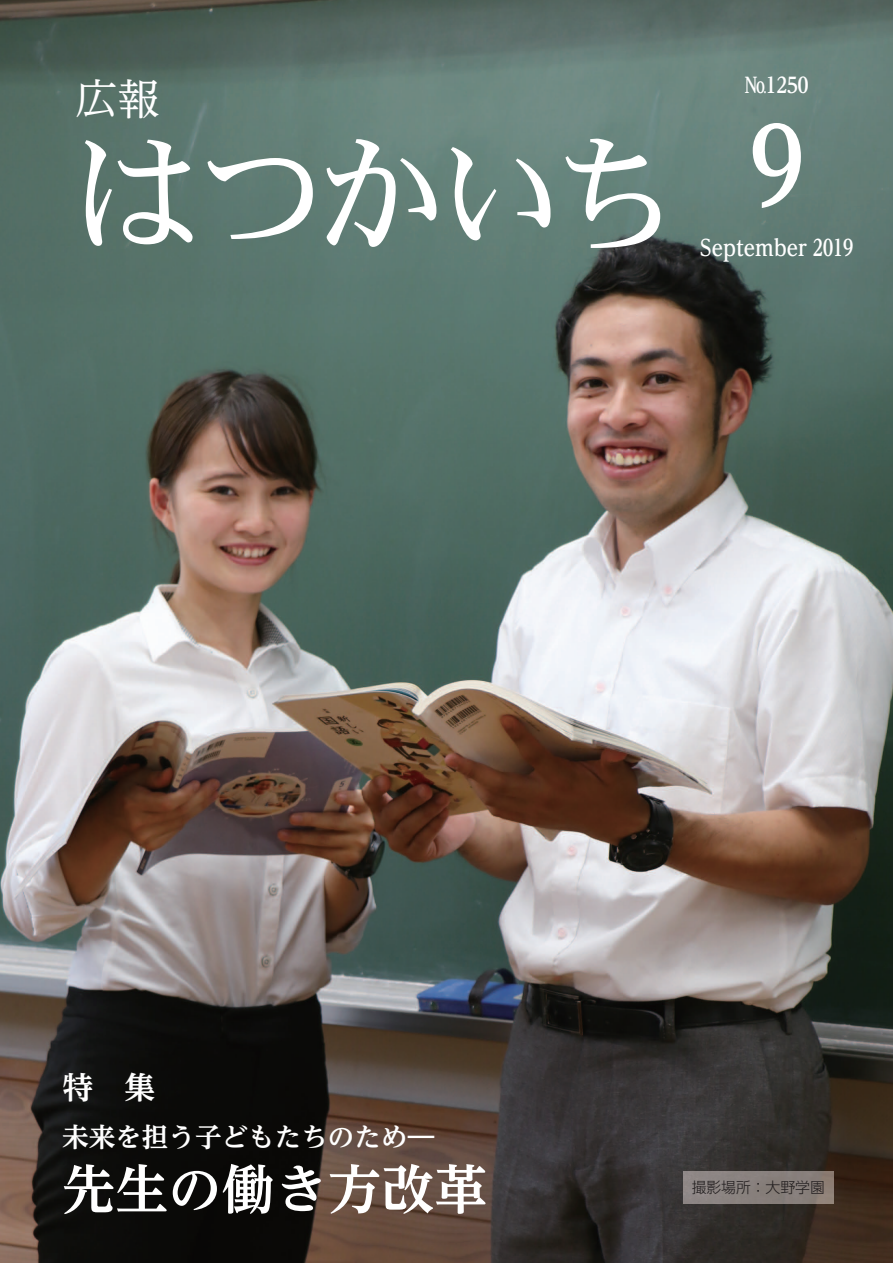
<style>
.page{position:relative;width:893px;height:1263px;background:#fff}
.page>*{position:absolute;margin:0;border:0;box-sizing:border-box;transform-origin:0 0}
.t1{font:127.5px "DFHS Mincho R Pro 6 W5";letter-spacing:-.07em;color:#fff}
.t2{font:700 106.35px "UD Reimin Pr 6";color:#fff}
.t3{font:700 53.1px "UD Reimin Pr 6";color:#fff}
.t4{font:42.45px "UD Reimin Pr 6";color:#fff}
.t5{font:700 30.9px "UD Reimin Pr 6";color:#fff}
.t6{font:700 26.55px "UD Reimin Pr 6";color:#fff}
.t7{font:700 22.35px "UD Reimin Pr 6";color:#fff;scale:.9 1}
.t8{font:700 21.3px "UD Reimin Pr 6";color:#fff}
.t9{font:300 14.85px "UD Shin Go NT Pr 6";letter-spacing:-.005em;color:#231f20}
</style>
<div class="page">
<img style="left:0;top:0;width:893px;height:1263px">
<img style="left:683px;top:1171px;width:150px;height:32px">
<p class="t4" style="left:75px;top:65px;width:87px">広報</p>
<p class="t1" style="left:71px;top:124px;width:610px">はつかいち</p>
<p class="t8" style="left:745px;top:68px;width:65px">№1250</p>
<p class="t2" style="left:750px;top:79px;width:55px">9</p>
<p class="t7" style="left:700px;top:229px;width:172px">September 2019</p>
<p class="t5" style="left:63px;top:1062px;width:94px">特　集</p>
<p class="t6" style="left:62px;top:1115px;width:374px">未来を担う子どもたちのため―</p>
<p class="t3" style="left:62px;top:1146px;width:427px">先生の働き方改革</p>
<p class="t9" style="left:692px;top:1175px;width:135px">撮影場所：大野学園</p>
</div>
